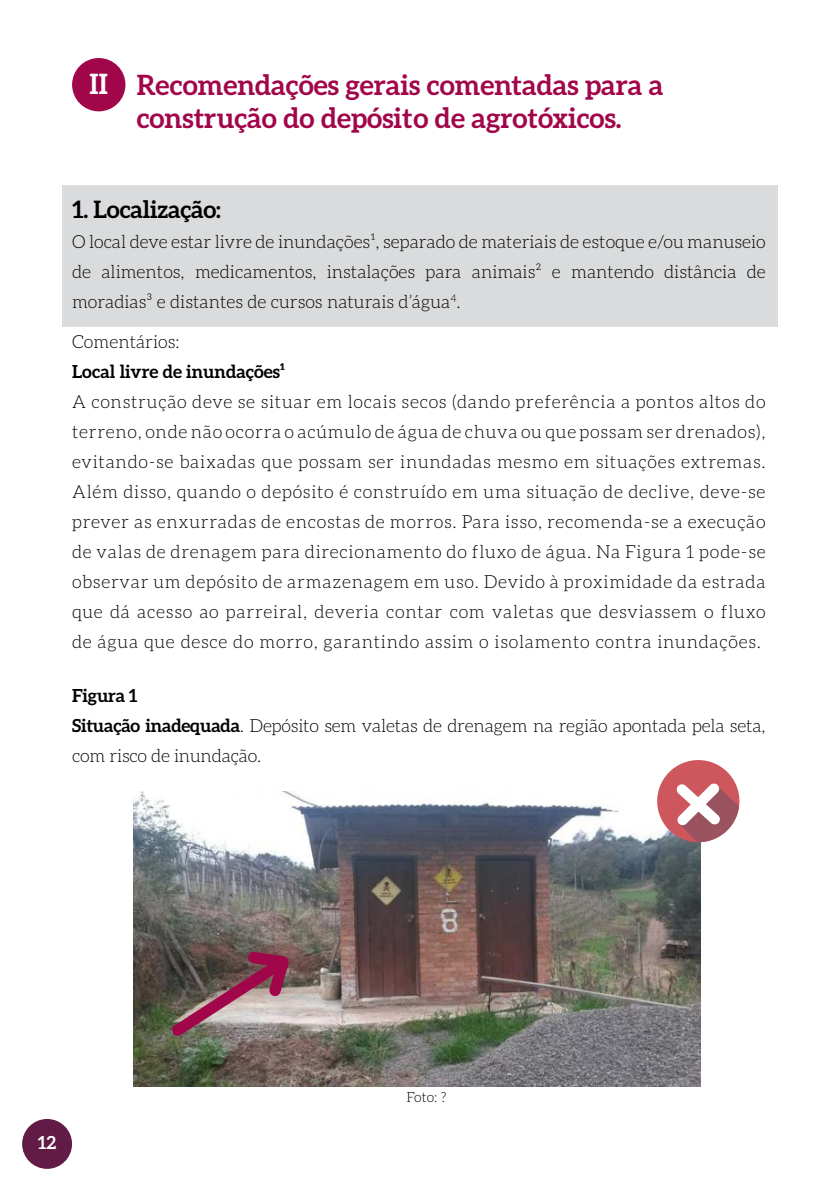
<style>
.page{position:relative;width:840px;height:1191px;background:#fff}
.page>*{position:absolute;margin:0;border:0;box-sizing:border-box;transform-origin:0 0}
.t1{font:700 28px/33.6px "Aleo";color:#a2064a}
.t2{font:700 28px "Aleo";color:#fff}
.t3{font:700 24px "Aleo";color:#000}
.t4{font:300 18px/30px "Aleo";color:#000;text-align:justify}
.t5{font:700 18px "Aleo";color:#000}
.t6{font:700 18px "Aleo";color:#fff}
.t7{font:300 14px "Aleo";color:#000}
.s1{font-weight:700}
</style>
<div class="page">
<div style="left:22px;top:1119px;width:50px;height:49px;background:#621b47;border-radius:50%"></div>
<div style="left:62px;top:185px;width:715px;height:142px;background:#dadbdc"></div>
<img style="left:134px;top:791px;width:566px;height:295px">
<svg style="left:162px;top:944px;width:136px;height:101px;background:#826367"></svg>
<div style="left:72px;top:58px;width:53px;height:53px;background:#a2064a;border-radius:50%"></div>
<div style="left:656px;top:760px;width:83px;height:82px;background:#ce565d;border-radius:50%"></div>
<img style="left:678px;top:787px;width:60px;height:55px">
<svg style="left:676px;top:783px;width:44px;height:42px"></svg>
<h1 class="t2" style="left:90px;top:68px;width:10px">II</h1>
<h1 class="t1" style="left:137px;top:67px;width:528px">Recomendações gerais comentadas para a construção do depósito de agrotóxicos.</h1>
<h2 class="t3" style="left:72px;top:195px;width:150px">1. Localização:</h2>
<p class="t4" style="left:72px;top:226px;width:695px">O local deve estar livre de inundações¹, separado de materiais de estoque e/ou manuseio de alimentos, medicamentos, instalações para animais² e mantendo distância de moradias³ e distantes de cursos naturais d’água<sup>4</sup>.</p>
<p class="t4" style="left:72px;top:326px;width:109px">Comentários:</p>
<p class="t5" style="left:72px;top:361px;width:214px">Local livre de inundações¹</p>
<p class="t4" style="left:72px;top:386px;width:694px">A construção deve se situar em locais secos (dando preferência a pontos altos do terreno, onde não ocorra o acúmulo de água de chuva ou que possam ser drenados), evitando-se baixadas que possam ser inundadas mesmo em situações extremas.<br>Além disso, quando o depósito é construído em uma situação de declive, deve-se prever as enxurradas de encostas de morros. Para isso, recomenda-se a execução de valas de drenagem para direcionamento do fluxo de água. Na Figura 1 pode-se observar um depósito de armazenagem em uso. Devido à proximidade da estrada que dá acesso ao parreiral, deveria contar com valetas que desviassem o fluxo de água que desce do morro, garantindo assim o isolamento contra inundações.</p>
<p class="t4" style="left:72px;top:680px;width:694px;text-align:left"><span class="s1">Figura 1<br>Situação inadequada</span>. Depósito sem valetas de drenagem na região apontada pela seta, com risco de inundação.</p>
<p class="t6" style="left:38px;top:1132px;width:20px">12</p>
<p class="t7" style="left:406px;top:1089px;width:41px">Foto: ?</p>
</div>
